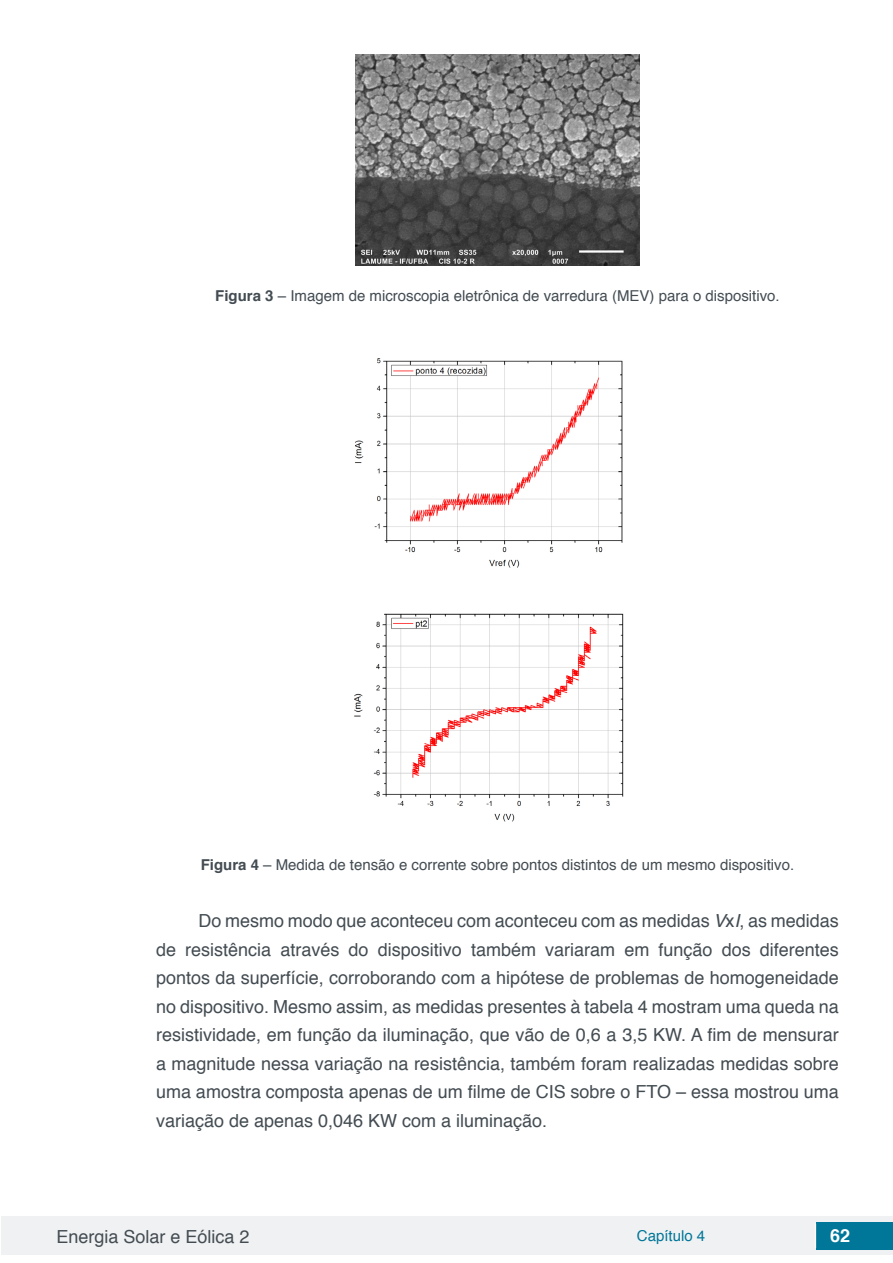
<style>
.page{position:relative;width:893px;height:1263px;background:#fff}
.page>*{position:absolute;margin:0;border:0;box-sizing:border-box;transform-origin:0 0}
.t1{font:18px/28.5px "Helvetica";color:#434c52;text-align:justify}
.t2{font:700 18px "Helvetica";color:#fff}
.t3{font:15px "Helvetica";color:#434c52}
.t4{font:15px "Helvetica";color:#007699}
.s1{font-weight:700}
.s2{font-style:italic}
</style>
<div class="page">
<div style="left:1px;top:1216px;width:891px;height:38px;background:#f0f1f2"></div>
<div style="left:816px;top:1222px;width:77px;height:27px;background:#007699"></div>
<svg style="left:815px;top:1224px;width:1px;height:24px"></svg>
<img style="left:355px;top:54px;width:285px;height:212px">
<img style="left:355px;top:358px;width:268px;height:210px">
<img style="left:354px;top:613px;width:270px;height:209px">
<p class="t3" style="left:215px;top:284px;width:566px"><span class="s1">Figura 3</span> – Imagem de microscopia eletrônica de varredura (MEV) para o dispositivo.</p>
<p class="t3" style="left:201px;top:854px;width:595px"><span class="s1">Figura 4</span> – Medida de tensão e corrente sobre pontos distintos de um mesmo dispositivo.</p>
<p class="t1" style="left:156px;top:907px;width:684px;text-indent:43px">Do mesmo modo que aconteceu com aconteceu com as medidas <span class="s2">V</span>x<span class="s2">I</span>, as medidas de resistência através do dispositivo também variaram em função dos diferentes pontos da superfície, corroborando com a hipótese de problemas de homogeneidade no dispositivo. Mesmo assim, as medidas presentes à tabela 4 mostram uma queda na resistividade, em função da iluminação, que vão de 0,6 a 3,5 KW. A fim de mensurar a magnitude nessa variação na resistência, também foram realizadas medidas sobre uma amostra composta apenas de um filme de CIS sobre o FTO – essa mostrou uma variação de apenas 0,046 KW com a iluminação.</p>
<p class="t1" style="left:56px;top:1223px;width:195px">Energia Solar e Eólica 2</p>
<p class="t4" style="left:637px;top:1224px;width:70px">Capítulo 4</p>
<p class="t2" style="left:830px;top:1221px;width:22px">62</p>
</div>
